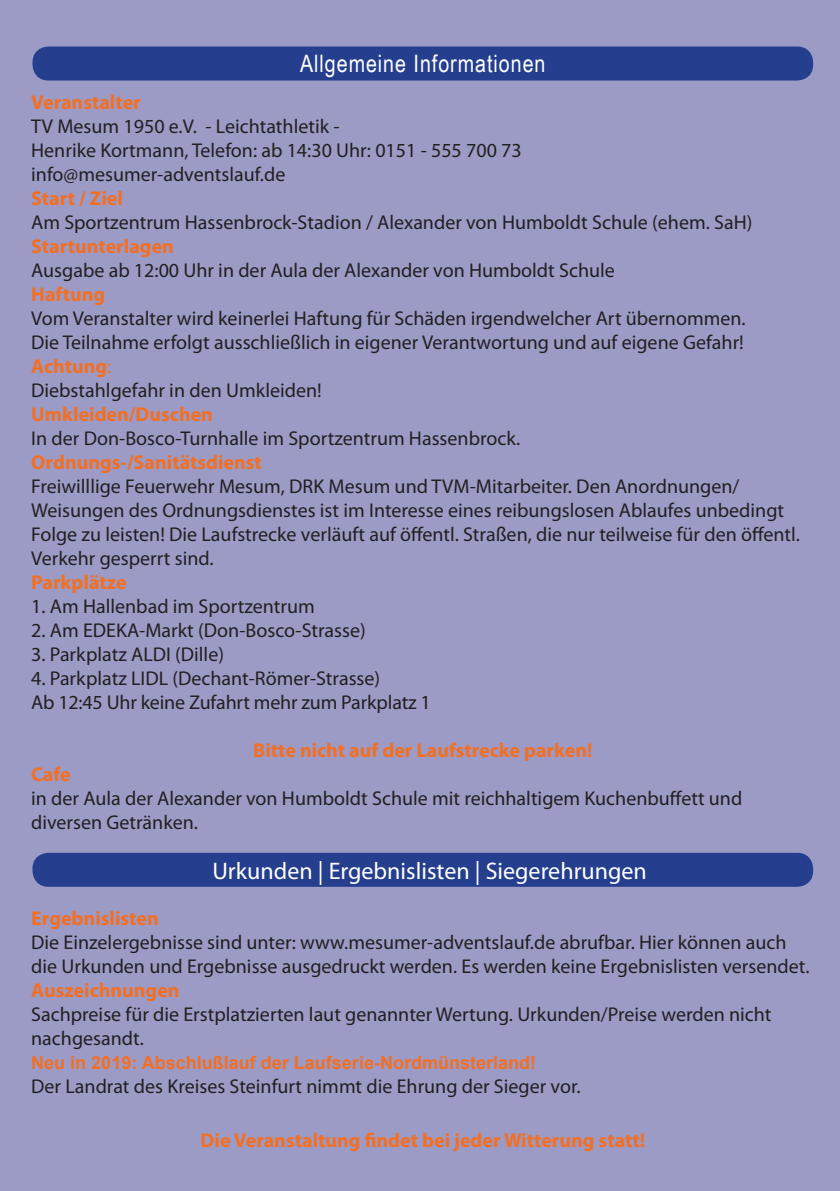
<style>
.page{position:relative;width:840px;height:1191px;background:#fff}
.page>*{position:absolute;margin:0;border:0;box-sizing:border-box;transform-origin:0 0}
.t1{font:24px "Myriad Pro";color:#fff}
.t2{font:24px "Arial Narrow";letter-spacing:.04em;color:#fff}
.t3{font:20px/24px "Myriad Pro";color:#231f20}
.t4{font:700 20px "Myriad Pro";color:#f36f23}
.t5{font:700 18px "Arial";color:#f36f23}
.s1{font-weight:700;color:#f36f23}
.s2{color:#f36f23}
</style>
<div class="page">
<div style="left:0;top:0;width:839px;height:1191px;background:#9b9bc6"></div>
<div style="left:32px;top:46px;width:780px;height:34px;background:#253f8e;border-radius:16px"></div>
<div style="left:32px;top:852px;width:780px;height:34px;background:#253f8e;border-radius:16px"></div>
<p class="t2" style="left:300px;top:46px;width:247px">Allgemeine Informationen</p>
<p class="t4" style="left:31px;top:89px;width:111px">Veranstalter</p>
<p class="t3" style="left:31px;top:114px;width:492px">TV Mesum 1950 e.V. - Leichtathletik -<br>Henrike Kortmann, Telefon: ab 14:30 Uhr: 0151 - 555 700 73 info@mesumer-adventslauf.de</p>
<p class="t4" style="left:31px;top:185px;width:93px">Start / Ziel</p>
<p class="t3" style="left:31px;top:210px;width:722px">Am Sportzentrum Hassenbrock-Stadion / Alexander von Humboldt Schule (ehem. SaH)</p>
<p class="t4" style="left:31px;top:233px;width:144px">Startunterlagen</p>
<p class="t3" style="left:31px;top:258px;width:585px">Ausgabe ab 12:00 Uhr in der Aula der Alexander von Humboldt Schule</p>
<p class="t4" style="left:31px;top:281px;width:75px">Haftung</p>
<p class="t3" style="left:31px;top:306px;width:715px">Vom Veranstalter wird keinerlei Haftung für Schäden irgendwelcher Art übernommen.<br>Die Teilnahme erfolgt ausschließlich in eigener Verantwortung und auf eigene Gefahr!<br><span class="s1">Achtung</span><span class="s2">:<br></span>Diebstahlgefahr in den Umkleiden!</p>
<p class="t4" style="left:31px;top:401px;width:183px">Umkleiden/Duschen</p>
<p class="t3" style="left:31px;top:426px;width:490px">In der Don-Bosco-Turnhalle im Sportzentrum Hassenbrock.</p>
<p class="t4" style="left:31px;top:449px;width:232px">Ordnungs-/Sanitätsdienst</p>
<p class="t3" style="left:31px;top:474px;width:769px">Freiwilllige Feuerwehr Mesum, DRK Mesum und TVM-Mitarbeiter. Den Anordnungen/ Weisungen des Ordnungsdienstes ist im Interesse eines reibungslosen Ablaufes unbedingt Folge zu leisten! Die Laufstrecke verläuft auf öffentl. Straßen, die nur teilweise für den öffentl.<br>Verkehr gesperrt sind.</p>
<p class="t4" style="left:31px;top:569px;width:97px">Parkplätze</p>
<p class="t3" style="left:31px;top:594px;width:285px">1. Am Hallenbad im Sportzentrum</p>
<p class="t3" style="left:31px;top:618px;width:336px">2. Am EDEKA-Markt (Don-Bosco-Strasse)</p>
<p class="t3" style="left:31px;top:642px;width:194px">3. Parkplatz ALDI (Dille)</p>
<p class="t3" style="left:31px;top:666px;width:401px">4. Parkplatz LIDL (Dechant-Römer-Strasse)<br>Ab 12:45 Uhr keine Zufahrt mehr zum Parkplatz 1</p>
<p class="t4" style="left:253px;top:737px;width:340px">Bitte nicht auf der Laufstrecke parken!</p>
<p class="t4" style="left:31px;top:761px;width:41px">Cafe</p>
<p class="t3" style="left:31px;top:786px;width:712px">in der Aula der Alexander von Humboldt Schule mit reichhaltigem Kuchenbuffett und diversen Getränken.</p>
<p class="t1" style="left:212px;top:856px;width:436px">Urkunden | Ergebnislisten | Siegerehrungen</p>
<p class="t4" style="left:31px;top:905px;width:129px">Ergebnislisten</p>
<p class="t3" style="left:31px;top:930px;width:779px">Die Einzelergebnisse sind unter: www.mesumer-adventslauf.de abrufbar. Hier können auch die Urkunden und Ergebnisse ausgedruckt werden. Es werden keine Ergebnislisten versendet.</p>
<p class="t4" style="left:31px;top:977px;width:150px">Auszeichnungen</p>
<p class="t3" style="left:31px;top:1002px;width:741px">Sachpreise für die Erstplatzierten laut genannter Wertung. Urkunden/Preise werden nicht nachgesandt.</p>
<p class="t5" style="left:31px;top:1050px;width:506px">Neu in 2019: Abschlußlauf der Laufserie-Nordmünsterland!</p>
<p class="t3" style="left:31px;top:1074px;width:550px">Der Landrat des Kreises Steinfurt nimmt die Ehrung der Sieger vor.</p>
<p class="t4" style="left:200px;top:1127px;width:446px">Die Veranstaltung findet bei jeder Witterung statt!</p>
</div>
